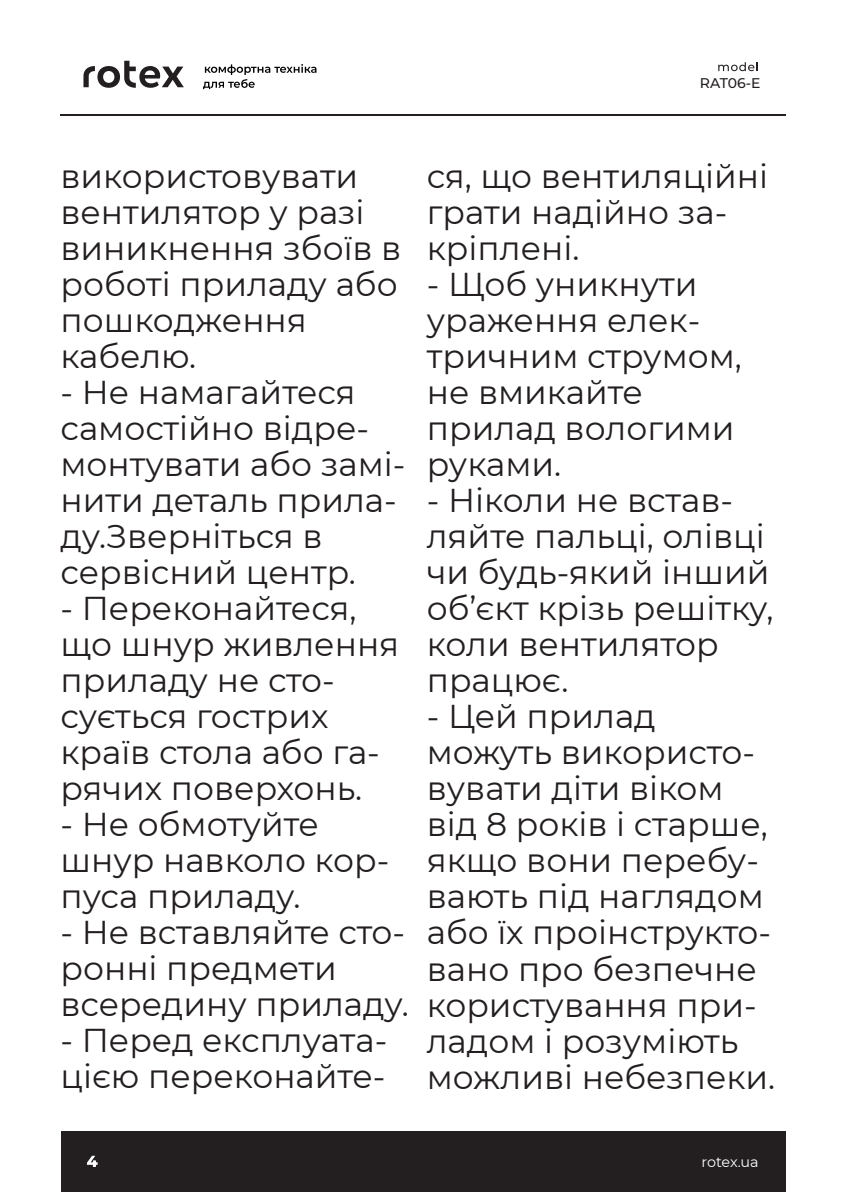
<style>
.page{position:relative;width:846px;height:1192px;background:#fff}
.page>*{position:absolute;margin:0;border:0;box-sizing:border-box;transform-origin:0 0}
.t1{font:33px/36px "Montserrat";color:#231f20}
.t2{font:14.4px "Montserrat";letter-spacing:-.015em;color:#fff}
.t3{font:500 14px "Montserrat";letter-spacing:-.01em;color:#231f20}
</style>
<div class="page">
<div style="left:61px;top:1131px;width:724px;height:60px;background:#231f20"></div>
<hr style="left:60px;top:114px;width:726px;height:1px;background:#231f20">
<svg style="left:87px;top:1155px;width:11px;height:12px"></svg>
<svg style="left:83px;top:61px;width:101px;height:27px"></svg>
<svg style="left:203px;top:64px;width:113px;height:25px"></svg>
<svg style="left:718px;top:62px;width:40px;height:9px"></svg>
<p class="t3" style="left:700px;top:73px;width:62px">RAT06-E</p>
<p class="t1" style="left:60px;top:157px;width:342px">використовувати вентилятор у разі виникнення збоїв в роботі приладу або пошкодження кабелю.</p>
<p class="t1" style="left:60px;top:373px;width:346px">- Не намагайтеся самостійно відре&shy;монтувати або замі&shy;нити деталь прила&shy;ду.Зверніться в сервісний центр.</p>
<p class="t1" style="left:60px;top:589px;width:340px">- Переконайтеся, що шнур живлення приладу не сто&shy;сується гострих країв стола або га&shy;рячих поверхонь.</p>
<p class="t1" style="left:60px;top:805px;width:330px">- Не обмотуйте шнур навколо кор&shy;пуса приладу.</p>
<p class="t1" style="left:60px;top:913px;width:350px">- Не вставляйте сто&shy;ронні предмети всередину приладу.</p>
<p class="t1" style="left:60px;top:1021px;width:328px">- Перед експлуата&shy;цією переконайте-</p>
<p class="t1" style="left:427px;top:157px;width:343px">ся, що вентиляційні грати надійно за&shy;кріплені.</p>
<p class="t1" style="left:427px;top:265px;width:316px">- Щоб уникнути ураження елек&shy;тричним струмом, не вмикайте прилад вологими руками.</p>
<p class="t1" style="left:427px;top:481px;width:348px">- Ніколи не встав&shy;ляйте пальці, олівці чи будь-який інший об’єкт крізь решітку, коли вентилятор працює.</p>
<p class="t1" style="left:427px;top:697px;width:350px">- Цей прилад можуть використо&shy;вувати діти віком від 8 років і старше, якщо вони перебу&shy;вають під наглядом або їх проінструкто&shy;вано про безпечне користування при&shy;ладом і розуміють можливі небезпеки.</p>
<p class="t2" style="left:701px;top:1151px;width:59px">rotex.ua</p>
</div>
